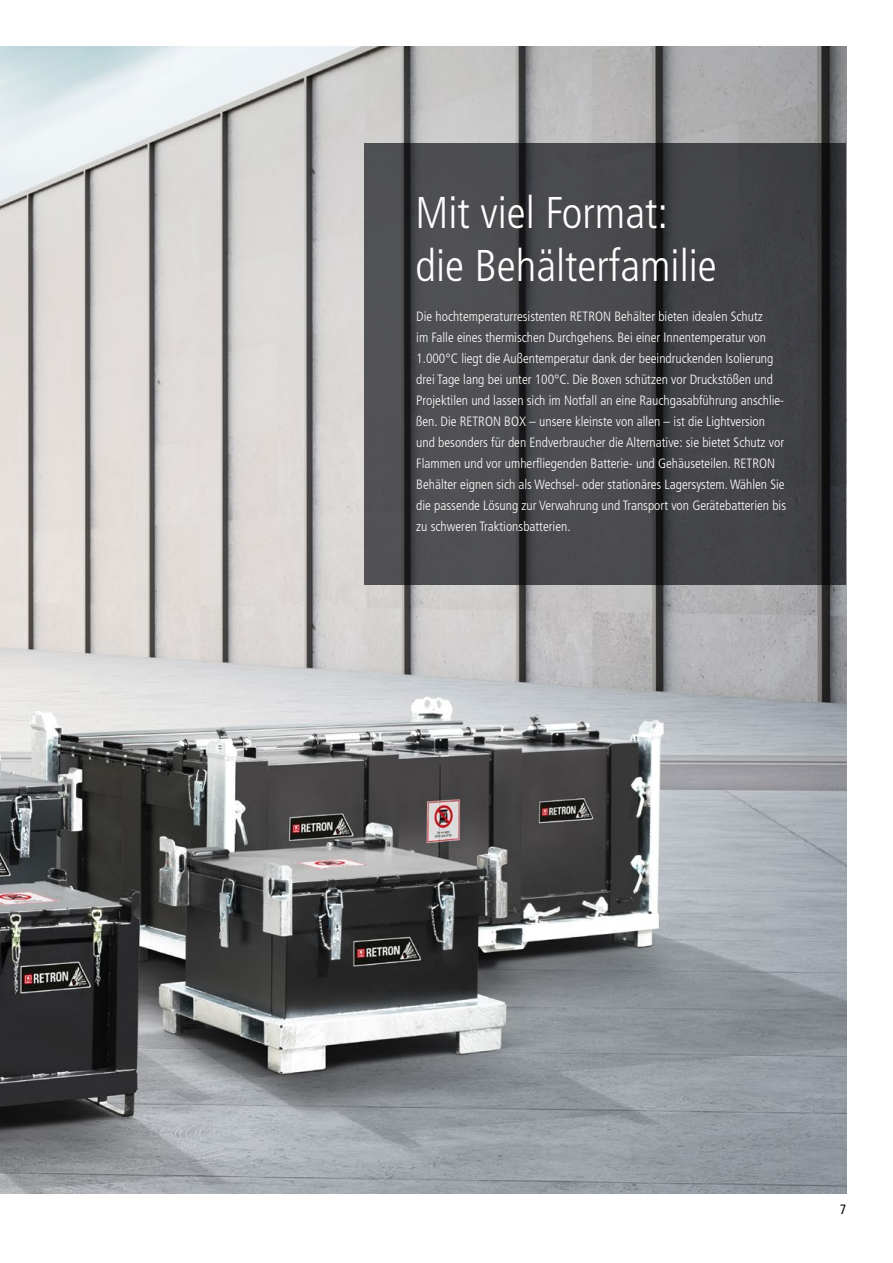
<style>
.page{position:relative;width:893px;height:1263px;background:#fff}
.page>*{position:absolute;margin:0;border:0;box-sizing:border-box;transform-origin:0 0}
.t1{font:300 condensed 44.4px/53.4px "Frutiger LT Pro";color:#fff}
.t2{font:300 condensed 13.5px/21px "Frutiger LT Pro";color:#fff}
.t3{font:condensed 13.5px "Frutiger LT Pro";color:#000}
</style>
<div class="page">
<img style="left:0;top:47px;width:846px;height:1146px">
<svg style="left:365px;top:143px;width:481px;height:441px;fill:#48494c"></svg>
<h1 class="t1" style="left:415px;top:186px;width:303px">Mit viel Format: die Behälterfamilie</h1>
<p class="t2" style="left:416px;top:306px;width:371px">Die hochtemperaturresistenten RETRON Behälter bieten idealen Schutz<br>im Falle eines thermischen Durchgehens. Bei einer Innentemperatur von 1.000°C liegt die Außentemperatur dank der beeindruckenden Isolierung drei Tage lang bei unter 100°C. Die Boxen schützen vor Druckstößen und Projektilen und lassen sich im Notfall an eine Rauchgasabführung anschlie&shy;ßen. Die RETRON BOX – unsere kleinste von allen – ist die Lightversion und besonders für den Endverbraucher die Alternative: sie bietet Schutz vor Flammen und vor umherfliegenden Batterie- und Gehäuseteilen. RETRON Behälter eignen sich als Wechsel- oder stationäres Lagersystem. Wählen Sie die passende Lösung zur Verwahrung und Transport von Gerätebatterien bis zu schweren Traktionsbatterien.</p>
<p class="t3" style="left:840px;top:1201px;width:8px">7</p>
</div>
